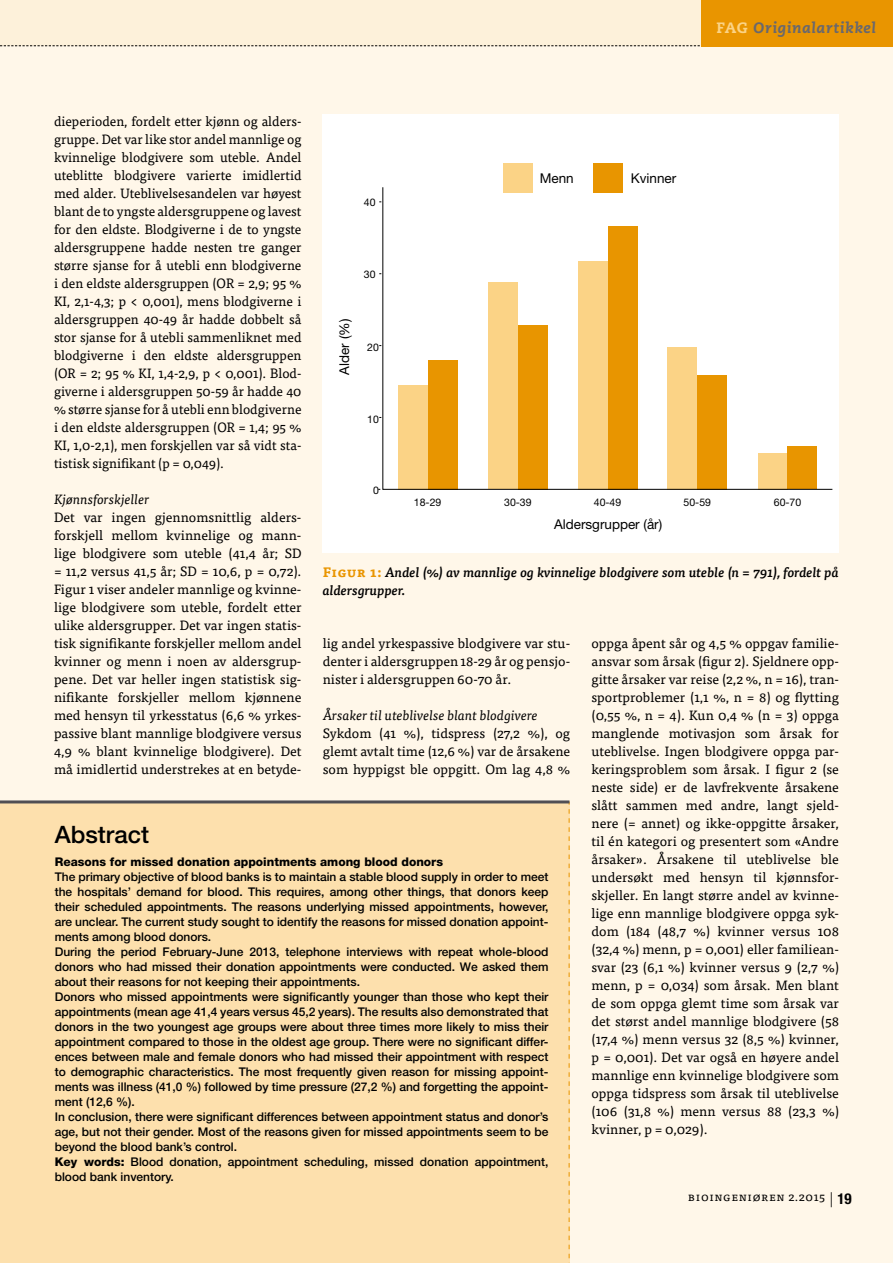
<style>
.page{position:relative;width:893px;height:1263px;background:#fff}
.page>*{position:absolute;margin:0;border:0;box-sizing:border-box;transform-origin:0 0}
.t1{font:500 24px "Helvetica Neue LT Pro";color:#000}
.t2{font:italic 800 15px "Caecilia LT Std";letter-spacing:.045em;color:#69686d}
.t3{font:13.5px/18px "Tisa Pro";color:#000;text-align:justify}
.t4{font:italic 500 13.5px/18px "Tisa Pro";color:#000}
.t5{font:italic 13.5px "Tisa Pro";color:#000}
.t6{font:13.5px "Helvetica Neue LT Pro";color:#000}
.t7{font:500 12px/15px "Helvetica Neue LT Pro";color:#000}
.t8{font:800 12px "Helvetica Neue LT Pro";color:#000}
.t9{font:12px "Tisa Pro";letter-spacing:.05em;color:#000}
.t10{font:10.5px "Helvetica Neue LT Pro";color:#000}
.s1{font-style:normal;color:#fbd386}
.s2{font-weight:700;font-style:normal;color:#e99500}
.s3{font-weight:800}
.s4{font-family:"Helvetica Neue LT Pro";font-weight:300;font-size:15px}
.s5{font-family:"Helvetica Neue LT Pro";font-weight:700;font-stretch:condensed;font-size:15px}
</style>
<div class="page">
<div style="left:0;top:46px;width:893px;height:1217px;background:#fff7e9"></div>
<div style="left:0;top:0;width:893px;height:46px;background:#fdf1da"></div>
<svg style="left:0;top:45px;width:702px;height:1px"></svg>
<div style="left:702px;top:0;width:191px;height:46px;background:#e99500"></div>
<div style="left:0;top:801px;width:570px;height:462px;background:#fde0ad"></div>
<hr style="left:0;top:800px;width:569px;height:3px;background:#504f54">
<div style="left:323px;top:115px;width:516px;height:438px;background:#fff"></div>
<svg style="left:382px;top:187px;width:451px;height:303px"></svg>
<div style="left:503px;top:163px;width:30px;height:30px;background:#fbd386"></div>
<div style="left:593px;top:163px;width:30px;height:30px;background:#e89500"></div>
<p class="t2" style="left:716px;top:19px;width:161px"><span class="s1">FAG</span> Originalartikkel</p>
<p class="t3" style="left:54px;top:111px;width:249px">dieperioden, fordelt etter kjønn og alders&shy;gruppe. Det var like stor andel mannlige og kvinnelige blodgivere som uteble. Andel uteblitte blodgivere varierte imidlertid med alder. Uteblivelsesandelen var høyest blant de to yngste aldersgruppene og lavest for den eldste. Blodgiverne i de to yngste aldersgruppene hadde nesten tre ganger større sjanse for å utebli enn blodgiverne i den eldste aldersgruppen (OR = 2,9; 95 % KI, 2,1-4,3; p &lt; 0,001), mens blodgiverne i aldersgruppen 40-49 år hadde dobbelt så stor sjanse for å utebli sammenliknet med blodgiverne i den eldste aldersgruppen (OR = 2; 95 % KI, 1,4‑2,9, p &lt; 0,001). Blod&shy;giverne i aldersgruppen 50-59 år hadde 40 % større sjanse for å utebli enn blodgiverne i den eldste aldersgruppen (OR = 1,4; 95 % KI, 1,0-2,1), men forskjellen var så vidt sta&shy;tistisk signifikant (p = 0,049).</p>
<p class="t5" style="left:54px;top:489px;width:97px">Kjønnsforskjeller</p>
<p class="t3" style="left:54px;top:507px;width:249px">Det var ingen gjennomsnittlig alders&shy;forskjell mellom kvinnelige og mann&shy;lige blodgivere som uteble (41,4 år; SD = 11,2 versus 41,5 år; SD = 10,6, p = 0,72).<br>Figur 1 viser andeler mannlige og kvinne&shy;lige blodgivere som uteble, fordelt etter ulike aldersgrupper. Det var ingen statis&shy;tisk signifikante forskjeller mellom andel kvinner og menn i noen av aldersgrup&shy;pene. Det var heller ingen statistisk sig&shy;nifikante forskjeller mellom kjønnene med hensyn til yrkesstatus (6,6 % yrkes&shy;passive blant mannlige blodgivere versus 4,9 % blant kvinnelige blodgivere). Det må imidlertid understrekes at en betyde-</p>
<p class="t6" style="left:540px;top:170px;width:36px">Menn</p>
<p class="t6" style="left:631px;top:170px;width:47px">Kvinner</p>
<p class="t10" style="left:364px;top:196px;width:13px">40</p>
<p class="t10" style="left:364px;top:268px;width:13px">30</p>
<p class="t6" style="left:336px;top:375px;width:57px;rotate:-90deg">Alder (%)</p>
<p class="t10" style="left:367px;top:341px;width:13px">20</p>
<p class="t10" style="left:367px;top:412px;width:13px">10</p>
<p class="t10" style="left:373px;top:484px;width:7px">0</p>
<p class="t10" style="left:414px;top:496px;width:29px">18-29</p>
<p class="t10" style="left:504px;top:496px;width:29px">30-39</p>
<p class="t10" style="left:594px;top:496px;width:29px">40-49</p>
<p class="t6" style="left:554px;top:516px;width:110px">Aldersgrupper (år)</p>
<p class="t10" style="left:684px;top:496px;width:29px">50-59</p>
<p class="t10" style="left:774px;top:496px;width:29px">60-70</p>
<p class="t4" style="left:323px;top:562px;width:518px"><span class="s2">Figur 1:</span> Andel (%) av mannlige og kvinnelige blodgivere som uteble (n = 791), fordelt på aldersgrupper.</p>
<p class="t3" style="left:591px;top:633px;width:249px">oppga åpent sår og 4,5 % oppgav familie&shy;ansvar som årsak (figur 2). Sjeldnere opp&shy;gitte årsaker var reise (2,2 %, n = 16), tran&shy;sportproblemer (1,1 %, n = 8) og flytting (0,55 %, n = 4). Kun 0,4 % (n = 3) oppga manglende motivasjon som årsak for uteblivelse. Ingen blodgivere oppga par&shy;keringsproblem som årsak. I figur 2 (se neste side) er de lavfrekvente årsakene slått sammen med andre, langt sjeld&shy;nere (= annet) og ikke-oppgitte årsaker, til én kategori og presentert som «Andre årsaker». Årsakene til uteblivelse ble undersøkt med hensyn til kjønnsfor&shy;skjeller. En langt større andel av kvinne&shy;lige enn mannlige blodgivere oppga syk&shy;dom (184 (48,7 %) kvinner versus 108 (32,4 %) menn, p = 0,001) eller familiean&shy;svar (23 (6,1 %) kvinner versus 9 (2,7 %) menn, p = 0,034) som årsak. Men blant de som oppga glemt time som årsak var det størst andel mannlige blodgivere (58 (17,4 %) menn versus 32 (8,5 %) kvinner, p = 0,001). Det var også en høyere andel mannlige enn kvinnelige blodgivere som oppga tidspress som årsak til uteblivelse (106 (31,8 %) menn versus 88 (23,3 %) kvinner, p = 0,029).</p>
<p class="t3" style="left:323px;top:633px;width:249px">lig andel yrkespassive blodgivere var stu&shy;denter i aldersgruppen 18-29 år og pensjo&shy;nister i aldersgruppen 60-70 år.</p>
<p class="t5" style="left:323px;top:705px;width:216px">Årsaker til uteblivelse blant blodgivere</p>
<p class="t3" style="left:323px;top:723px;width:249px">Sykdom (41 %), tidspress (27,2 %), og glemt avtalt time (12,6 %) var de årsakene som hyppigst ble oppgitt. Om lag 4,8 %</p>
<h1 class="t1" style="left:55px;top:820px;width:96px">Abstract</h1>
<p class="t8" style="left:55px;top:855px;width:390px">Reasons for missed donation appointments among blood donors</p>
<p class="t7" style="left:55px;top:869px;width:495px">The primary objective of blood banks is to maintain a stable blood supply in order to meet the hospitals’ demand for blood. This requires, among other things, that donors keep their scheduled appointments. The reasons underlying missed appointments, however, are unclear. The current study sought to identify the reasons for missed donation appoint&shy;ments among blood donors.<br>During the period February-June 2013, telephone interviews with repeat whole-blood donors who had missed their donation appointments were conducted. We asked them about their reasons for not keeping their appointments.<br>Donors who missed appointments were significantly younger than those who kept their appointments (mean age 41,4 years versus 45,2 years). The results also demonstrated that donors in the two youngest age groups were about three times more likely to miss their appointment compared to those in the oldest age group. There were no significant differ&shy;ences between male and female donors who had missed their appointment with respect to demographic characteristics. The most frequently given reason for missing appoint&shy;ments was illness (41,0 %) followed by time pressure (27,2 %) and forgetting the appoint&shy;ment (12,6 %).<br>In conclusion, there were significant differences between appointment status and donor’s age, but not their gender. Most of the reasons given for missed appointments seem to be beyond the blood bank’s control.<br><span class="s3">Key words:</span> Blood donation, appointment scheduling, missed donation appointment, blood bank inventory.</p>
<p class="t9" style="left:688px;top:1188px;width:165px">Bioingeniøren 2.2015 <span class="s4">|</span> <span class="s5">19</span></p>
</div>
